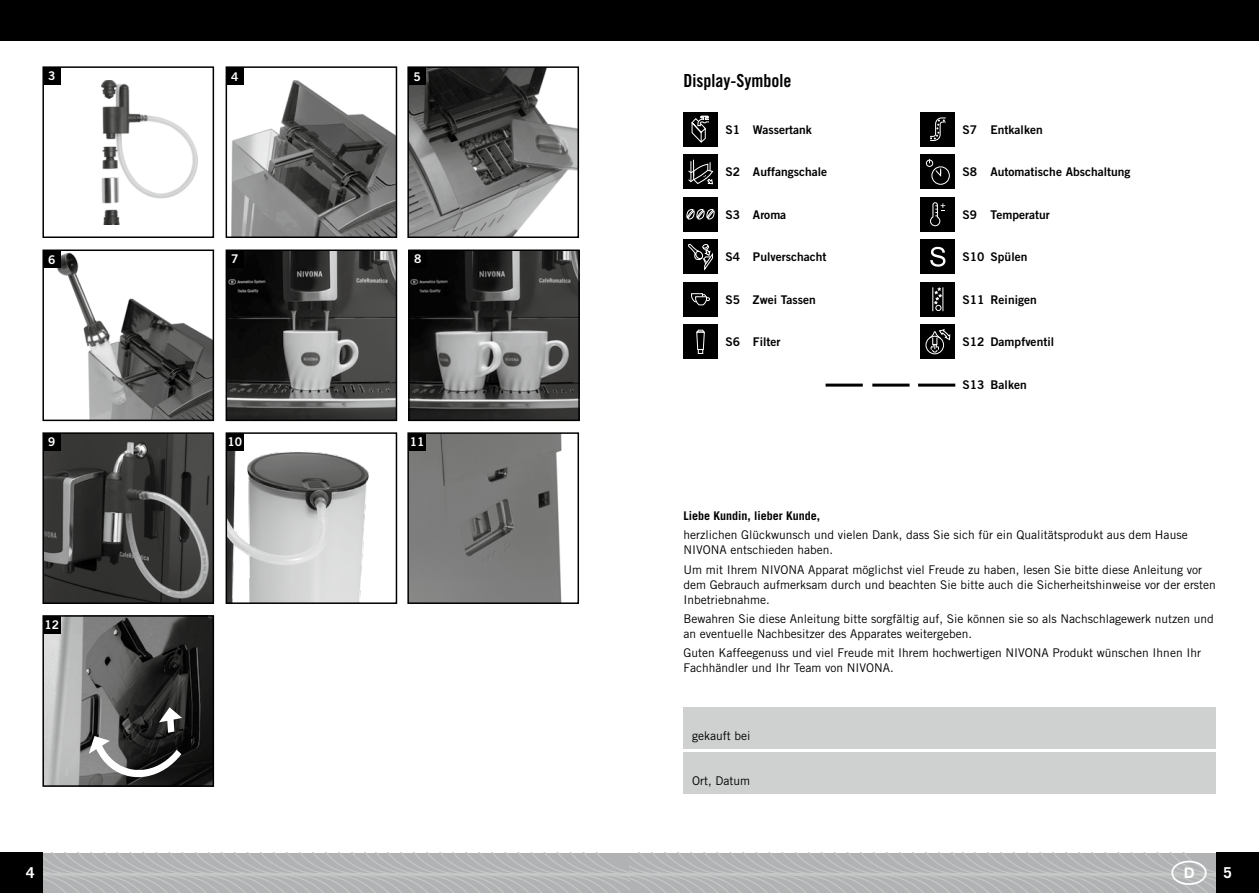
<style>
.page{position:relative;width:1259px;height:893px;background:#fff}
.page>*{position:absolute;margin:0;border:0;box-sizing:border-box;transform-origin:0 0}
.t1{font:18px "Trade Gothic LT Std Bd Cn 20";color:#000}
.t2{font:700 15px "Trade Gothic LT Std";color:#fff}
.t3{font:12px/15px "Trade Gothic LT Std";color:#000}
.t4{font:12px "Trade Gothic LT Std Bd 2";color:#000}
.t5{font:700 12px "Trade Gothic LT Std";color:#000}
.t6{font:12px "Trade Gothic LT Std Bd 2";color:#fff}
</style>
<div class="page">
<img style="left:231px;top:69px;width:163px;height:166px">
<div style="left:226px;top:66px;width:171px;height:172px;border:2px solid #000"></div>
<img style="left:229px;top:252px;width:165px;height:166px">
<div style="left:226px;top:249px;width:171px;height:172px;border:2px solid #000"></div>
<img style="left:229px;top:435px;width:140px;height:166px">
<div style="left:226px;top:432px;width:171px;height:172px;border:2px solid #000"></div>
<img style="left:57px;top:252px;width:154px;height:166px">
<div style="left:42px;top:249px;width:172px;height:172px;border:2px solid #000"></div>
<img style="left:45px;top:435px;width:166px;height:166px">
<div style="left:42px;top:432px;width:172px;height:172px;border:2px solid #000"></div>
<img style="left:45px;top:618px;width:166px;height:166px">
<div style="left:42px;top:615px;width:172px;height:172px;border:2px solid #000"></div>
<img style="left:101px;top:81px;width:97px;height:144px">
<div style="left:42px;top:66px;width:172px;height:172px;border:2px solid #000"></div>
<img style="left:410px;top:69px;width:166px;height:166px">
<div style="left:407px;top:66px;width:172px;height:172px;border:2px solid #000"></div>
<img style="left:411px;top:252px;width:166px;height:166px">
<div style="left:408px;top:249px;width:172px;height:172px;border:2px solid #000"></div>
<img style="left:410px;top:435px;width:152px;height:166px">
<div style="left:407px;top:432px;width:172px;height:172px;border:2px solid #000"></div>
<svg style="left:89px;top:707px;width:93px;height:70px;background:#5b5b5a"></svg>
<div style="left:226px;top:68px;width:17px;height:17px;background:#000"></div>
<div style="left:226px;top:251px;width:17px;height:17px;background:#000"></div>
<div style="left:226px;top:433px;width:17px;height:17px;background:#000"></div>
<div style="left:409px;top:68px;width:17px;height:17px;background:#000"></div>
<div style="left:409px;top:251px;width:17px;height:17px;background:#000"></div>
<div style="left:409px;top:433px;width:17px;height:17px;background:#000"></div>
<div style="left:43px;top:251px;width:17px;height:17px;background:#000"></div>
<div style="left:43px;top:433px;width:17px;height:17px;background:#000"></div>
<div style="left:43px;top:616px;width:17px;height:17px;background:#000"></div>
<div style="left:43px;top:67px;width:17px;height:17px;background:#000"></div>
<div style="left:683px;top:112px;width:34px;height:34px;background:#000"></div>
<svg style="left:691px;top:116px;width:18px;height:27px"></svg>
<div style="left:921px;top:112px;width:34px;height:34px;background:#000"></div>
<svg style="left:930px;top:117px;width:16px;height:24px"></svg>
<div style="left:683px;top:155px;width:34px;height:34px;background:#000"></div>
<svg style="left:688px;top:160px;width:25px;height:25px"></svg>
<div style="left:921px;top:155px;width:34px;height:34px;background:#000"></div>
<div style="left:931px;top:166px;width:18px;height:19px;border:1px solid #fff;border-radius:50%"></div>
<div style="left:926px;top:160px;width:7px;height:7px;border:1px solid #fff;border-radius:50%"></div>
<svg style="left:929px;top:159px;width:12px;height:19px"></svg>
<div style="left:683px;top:197px;width:34px;height:34px;background:#000"></div>
<svg style="left:686px;top:209px;width:29px;height:11px"></svg>
<div style="left:921px;top:197px;width:34px;height:34px;background:#000"></div>
<svg style="left:930px;top:202px;width:15px;height:24px"></svg>
<div style="left:683px;top:240px;width:34px;height:34px;background:#000"></div>
<svg style="left:688px;top:243px;width:25px;height:27px"></svg>
<div style="left:921px;top:240px;width:34px;height:34px;background:#000"></div>
<svg style="left:930px;top:247px;width:15px;height:20px"></svg>
<div style="left:683px;top:282px;width:34px;height:34px;background:#000"></div>
<svg style="left:691px;top:293px;width:19px;height:13px"></svg>
<div style="left:921px;top:282px;width:34px;height:34px;background:#000"></div>
<svg style="left:932px;top:287px;width:11px;height:24px"></svg>
<div style="left:683px;top:325px;width:34px;height:34px;background:#000"></div>
<svg style="left:696px;top:329px;width:9px;height:25px"></svg>
<div style="left:921px;top:325px;width:34px;height:34px;background:#000"></div>
<div style="left:925px;top:336px;width:19px;height:18px;border:1px solid #fff;border-radius:50%"></div>
<svg style="left:928px;top:329px;width:22px;height:24px"></svg>
<hr style="left:872px;top:384px;width:37px;height:3px;background:#000">
<hr style="left:825px;top:384px;width:38px;height:3px;background:#000">
<hr style="left:918px;top:384px;width:37px;height:3px;background:#000">
<div style="left:0;top:0;width:1258px;height:40px;background:#000"></div>
<div style="left:1216px;top:853px;width:42px;height:40px;background:#000"></div>
<div style="left:0;top:853px;width:42px;height:40px;background:#000"></div>
<div style="left:683px;top:707px;width:533px;height:41px;background:#cfd0d0"></div>
<div style="left:683px;top:753px;width:533px;height:41px;background:#cfd0d0"></div>
<svg style="left:42px;top:853px;width:1174px;height:40px;background:#b5b6b7"></svg>
<p class="t6" style="left:48px;top:69px;width:9px">3</p>
<p class="t6" style="left:231px;top:69px;width:9px">4</p>
<p class="t6" style="left:413px;top:69px;width:9px">5</p>
<h1 class="t1" style="left:683px;top:70px;width:109px">Display-Symbole</h1>
<p class="t6" style="left:48px;top:252px;width:9px">6</p>
<p class="t6" style="left:231px;top:252px;width:9px">7</p>
<p class="t6" style="left:414px;top:252px;width:9px">8</p>
<p class="t4" style="left:725px;top:122px;width:88px">S1 Wassertank</p>
<p class="t4" style="left:962px;top:122px;width:82px">S7 Entkalken</p>
<p class="t4" style="left:725px;top:164px;width:103px">S2 Auffangschale</p>
<p class="t4" style="left:962px;top:164px;width:169px">S8 Automatische Abschaltung</p>
<p class="t4" style="left:725px;top:207px;width:62px">S3 Aroma</p>
<p class="t4" style="left:962px;top:207px;width:89px">S9 Temperatur</p>
<p class="t4" style="left:725px;top:249px;width:102px">S4 Pulverschacht</p>
<p class="t4" style="left:962px;top:249px;width:66px">S10 Spülen</p>
<p class="t4" style="left:725px;top:292px;width:92px">S5 Zwei Tassen</p>
<p class="t4" style="left:962px;top:292px;width:76px">S11 Reinigen</p>
<p class="t4" style="left:725px;top:334px;width:56px">S6 Filter</p>
<p class="t4" style="left:962px;top:334px;width:93px">S12 Dampfventil</p>
<p class="t4" style="left:962px;top:377px;width:66px">S13 Balken</p>
<p class="t6" style="left:48px;top:435px;width:9px">9</p>
<p class="t6" style="left:227px;top:435px;width:16px">10</p>
<p class="t6" style="left:410px;top:435px;width:16px">11</p>
<p class="t6" style="left:45px;top:617px;width:16px">12</p>
<p class="t5" style="left:683px;top:509px;width:138px">Liebe Kundin, lieber Kunde,</p>
<p class="t3" style="left:683px;top:527px;width:505px">herzlichen Glückwunsch und vielen Dank, dass Sie sich für ein Qualitätsprodukt aus dem Hause<br>NIVONA entschieden haben.</p>
<p class="t3" style="left:683px;top:562px;width:534px">Um mit Ihrem NIVONA Apparat möglichst viel Freude zu haben, lesen Sie bitte diese Anleitung vor dem Gebrauch aufmerksam durch und beachten Sie bitte auch die Sicherheitshinweise vor der ersten<br>Inbetriebnahme.</p>
<p class="t3" style="left:683px;top:611px;width:532px">Bewahren Sie diese Anleitung bitte sorgfältig auf, Sie können sie so als Nachschlagewerk nutzen und an eventuelle Nachbesitzer des Apparates weitergeben.</p>
<p class="t3" style="left:683px;top:645px;width:519px">Guten Kaffeegenuss und viel Freude mit Ihrem hochwertigen NIVONA Produkt wünschen Ihnen Ihr<br>Fachhändler und Ihr Team von NIVONA.</p>
<p class="t3" style="left:692px;top:728px;width:60px">gekauft bei</p>
<p class="t3" style="left:692px;top:774px;width:59px">Ort, Datum</p>
<p class="t2" style="left:26px;top:863px;width:10px">4</p>
<p class="t2" style="left:1223px;top:863px;width:10px">5</p>
</div>
